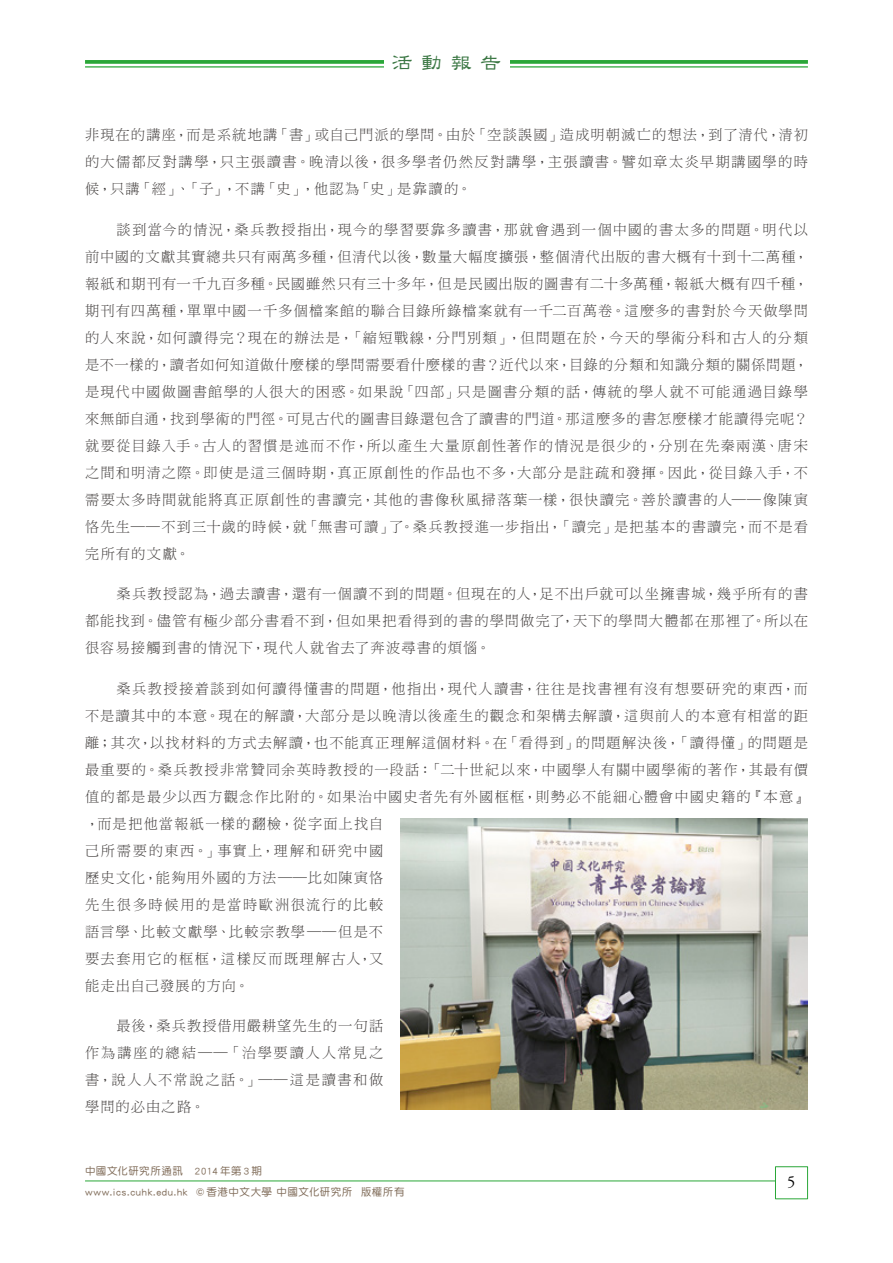
<style>
.page{position:relative;width:893px;height:1263px;background:#fff}
.page>*{position:absolute;margin:0;border:0;box-sizing:border-box;transform-origin:0 0}
.t1{font:21px "DF Li Shu W5 WINP BF";color:#397642}
.t2{font:16.5px "Adobe Garamond Pro";color:#000}
.t3{font:14.25px/27px "DF Ming Lt HKSCS U";letter-spacing:.085em;color:#3e3a39;text-align:justify}
.t4{font:10.5px "DF Yuan Md HKP BF";letter-spacing:.05em;color:#816d5a}
</style>
<div class="page">
<div style="left:775px;top:1166px;width:33px;height:33px;background:#fff;border:1px solid #2aa738"></div>
<hr style="left:85px;top:1180px;width:690px;height:1px;background:#2aa738">
<svg style="left:85px;top:60px;width:723px;height:4px;background:#37ac44"></svg>
<hr style="left:85px;top:66px;width:723px;height:2px;background:#2aa738">
<div style="left:384px;top:52px;width:125px;height:23px;background:#fff"></div>
<img style="left:400px;top:819px;width:408px;height:290px">
<h1 class="t1" style="left:392px;top:52px;width:111px">活動報告</h1>
<p class="t3" style="left:85px;top:121px;width:724px">非現在的講座，而是系統地講「書」或自己門派的學問。由於「空談誤國」造成明朝滅亡的想法，到了清代，清初的大儒都反對講學，只主張讀書。晚清以後，很多學者仍然反對講學，主張讀書。譬如章太炎早期講國學的時候，只講「經」、「子」，不講「史」，他認為「史」是靠讀的。</p>
<p class="t3" style="left:85px;top:216px;width:724px;text-indent:32px">談到當今的情況，桑兵教授指出，現今的學習要靠多讀書，那就會遇到一個中國的書太多的問題。明代以前中國的文獻其實總共只有兩萬多種，但清代以後，數量大幅度擴張，整個清代出版的書大概有十到十二萬種，報紙和期刊有一千九百多種。民國雖然只有三十多年，但是民國出版的圖書有二十多萬種，報紙大概有四千種，期刊有四萬種，單單中國一千多個檔案館的聯合目錄所錄檔案就有一千二百萬卷。這麼多的書對於今天做學問的人來說，如何讀得完？現在的辦法是，「縮短戰線，分門別類」，但問題在於，今天的學術分科和古人的分類是不一樣的，讀者如何知道做什麼樣的學問需要看什麼樣的書？近代以來，目錄的分類和知識分類的關係問題，是現代中國做圖書館學的人很大的困惑。如果說「四部」只是圖書分類的話，傳統的學人就不可能通過目錄學來無師自通，找到學術的門徑。可見古代的圖書目錄還包含了讀書的門道。那這麼多的書怎麼樣才能讀得完呢？就要從目錄入手。古人的習慣是述而不作，所以產生大量原創性著作的情況是很少的，分別在先秦兩漢、唐宋之間和明清之際。即使是這三個時期，真正原創性的作品也不多，大部分是註疏和發揮。因此，從目錄入手，不需要太多時間就能將真正原創性的書讀完，其他的書像秋風掃落葉一樣，很快讀完。善於讀書的人──像陳寅恪先生──不到三十歲的時候，就「無書可讀」了。桑兵教授進一步指出，「讀完」是把基本的書讀完，而不是看完所有的文獻。</p>
<p class="t3" style="left:85px;top:580px;width:724px;text-indent:32px">桑兵教授認為，過去讀書，還有一個讀不到的問題。但現在的人，足不出戶就可以坐擁書城，幾乎所有的書都能找到。儘管有極少部分書看不到，但如果把看得到的書的學問做完了，天下的學問大體都在那裡了。所以在很容易接觸到書的情況下，現代人就省去了奔波尋書的煩惱。</p>
<p class="t3" style="left:85px;top:675px;width:724px;text-align:left;text-indent:32px">桑兵教授接着談到如何讀得懂書的問題，他指出，現代人讀書，往往是找書裡有沒有想要研究的東西，而不是讀其中的本意。現在的解讀，大部分是以晚清以後產生的觀念和架構去解讀，這與前人的本意有相當的距離；其次，以找材料的方式去解讀，也不能真正理解這個材料。在「看得到」的問題解決後，「讀得懂」的問題是最重要的。桑兵教授非常贊同余英時教授的一段話：「二十世紀以來，中國學人有關中國學術的著作，其最有價值的都是最少以西方觀念作比附的。如果治中國史者先有外國框框，則勢必不能細心體會中國史籍的『本意』，而是把他當報紙一樣的翻檢，從字面上找自<br>己所需要的東西。」事實上，理解和研究中國<br>歷史文化，能夠用外國的方法──比如陳寅恪<br>先生很多時候用的是當時歐洲很流行的比較<br>語言學、比較文獻學、比較宗教學──但是不<br>要去套用它的框框，這樣反而既理解古人，又<br>能走出自己發展的方向。</p>
<p class="t3" style="left:85px;top:1012px;width:300px;text-indent:32px">最後，桑兵教授借用嚴耕望先生的一句話作為講座的總結──「治學要讀人人常見之書，說人人不常說之話。」──這是讀書和做學問的必由之路。</p>
<p class="t4" style="left:85px;top:1166px;width:178px">中國文化研究所通訊　2014 年第 3 期</p>
<p class="t4" style="left:85px;top:1187px;width:321px">www.ics.cuhk.edu.hk © 香港中文大學 中國文化研究所 版權所有</p>
<p class="t2" style="left:787px;top:1172px;width:10px">5</p>
</div>
